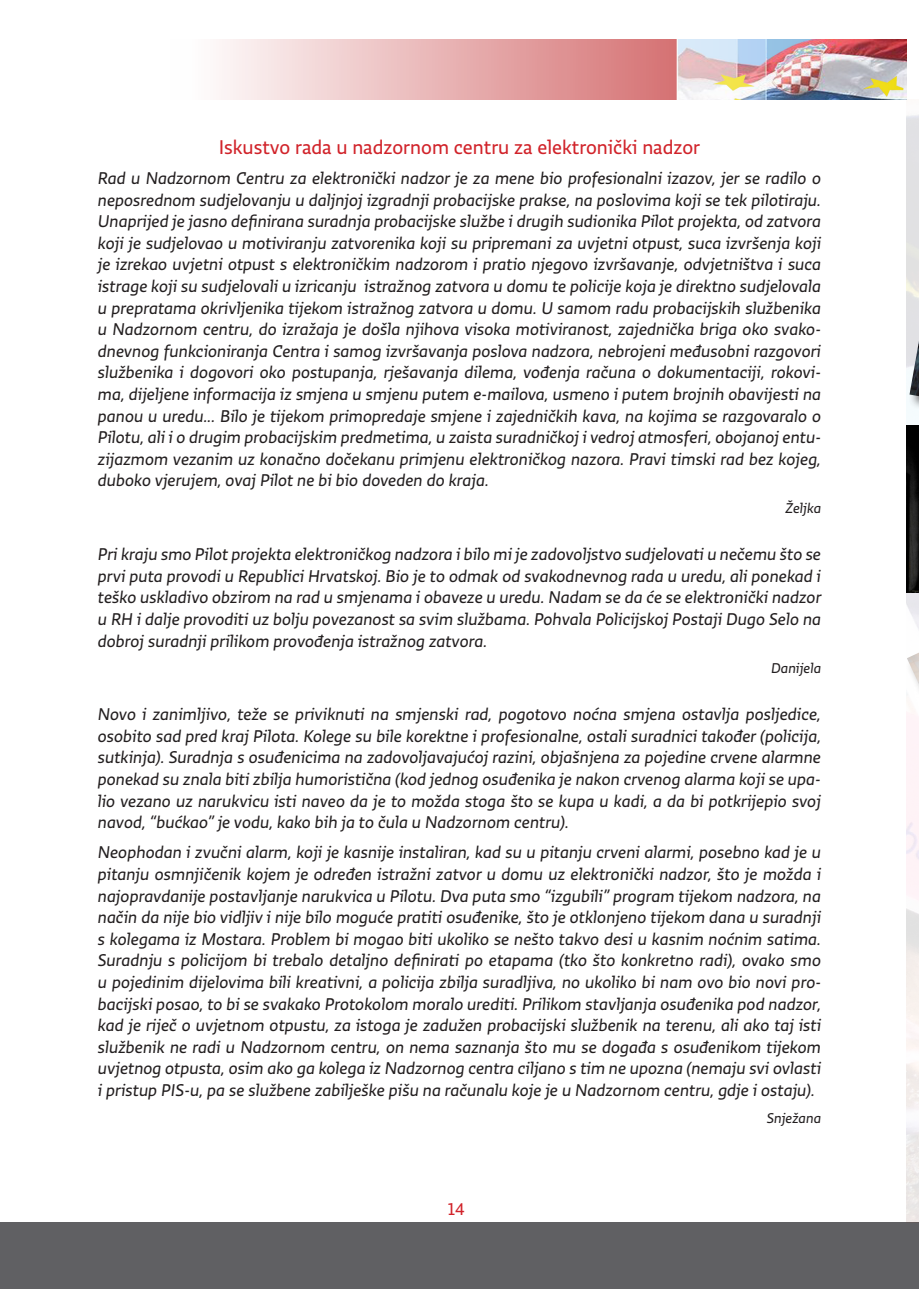
<style>
.page{position:relative;width:919px;height:1289px;background:#fff}
.page>*{position:absolute;margin:0;border:0;box-sizing:border-box;transform-origin:0 0}
.t1{font:21px "Vlada RH Sans";color:#d1232a}
.t2{font:italic 18px/21.6px "Vlada RH Sans";color:#231f20;text-align:justify}
.t3{font:18px "Vlada RH Sans";color:#d1232a}
.t4{font:italic 15px "Vlada RH Sans";color:#231f20}
</style>
<div class="page">
<img style="left:221px;top:39px;width:685px;height:60px">
<div style="left:0;top:1222px;width:918px;height:66px;background:#606063"></div>
<div style="left:905px;top:564px;width:13px;height:257px;background:#231f20;opacity:.63"></div>
<img style="left:906px;top:636px;width:12px;height:150px">
<div style="left:908px;top:127px;width:10px;height:314px;background:#231f20;opacity:.63"></div>
<img style="left:909px;top:341px;width:9px;height:55px">
<img style="left:906px;top:425px;width:12px;height:167px">
<p class="t1" style="left:219px;top:135px;width:483px">Iskustvo rada u nadzornom centru za elektronički nadzor</p>
<p class="t2" style="left:98px;top:167px;width:724px">Rad u Nadzornom Centru za elektronički nadzor je za mene bio profesionalni izazov, jer se radilo o neposrednom sudjelovanju u daljnjoj izgradnji probacijske prakse, na poslovima koji se tek pilotiraju.<br>Unaprijed je jasno definirana suradnja probacijske službe i drugih sudionika Pilot projekta, od zatvora koji je sudjelovao u motiviranju zatvorenika koji su pripremani za uvjetni otpust, suca izvršenja koji je izrekao uvjetni otpust s elektroničkim nadzorom i pratio njegovo izvršavanje, odvjetništva i suca istrage koji su sudjelovali u izricanju istražnog zatvora u domu te policije koja je direktno sudjelovala u prepratama okrivljenika tijekom istražnog zatvora u domu. U samom radu probacijskih službenika u Nadzornom centru, do izražaja je došla njihova visoka motiviranost, zajednička briga oko svako&shy;dnevnog funkcioniranja Centra i samog izvršavanja poslova nadzora, nebrojeni međusobni razgovori službenika i dogovori oko postupanja, rješavanja dilema, vođenja računa o dokumentaciji, rokovi&shy;ma, dijeljene informacija iz smjena u smjenu putem e-mailova, usmeno i putem brojnih obavijesti na panou u uredu... Bilo je tijekom primopredaje smjene i zajedničkih kava, na kojima se razgovaralo o Pilotu, ali i o drugim probacijskim predmetima, u zaista suradničkoj i vedroj atmosferi, obojanoj entu&shy;zijazmom vezanim uz konačno dočekanu primjenu elektroničkog nazora. Pravi timski rad bez kojeg, duboko vjerujem, ovaj Pilot ne bi bio doveden do kraja.</p>
<p class="t4" style="left:785px;top:499px;width:37px">Željka</p>
<p class="t2" style="left:98px;top:543px;width:725px">Pri kraju smo Pilot projekta elektroničkog nadzora i bilo mi je zadovoljstvo sudjelovati u nečemu što se prvi puta provodi u Republici Hrvatskoj. Bio je to odmak od svakodnevnog rada u uredu, ali ponekad i teško uskladivo obzirom na rad u smjenama i obaveze u uredu. Nadam se da će se elektronički nadzor u RH i dalje provoditi uz bolju povezanost sa svim službama. Pohvala Policijskoj Postaji Dugo Selo na dobroj suradnji prilikom provođenja istražnog zatvora.</p>
<p class="t4" style="left:771px;top:659px;width:52px">Danijela</p>
<p class="t2" style="left:98px;top:703px;width:724px">Novo i zanimljivo, teže se priviknuti na smjenski rad, pogotovo noćna smjena ostavlja posljedice, osobito sad pred kraj Pilota. Kolege su bile korektne i profesionalne, ostali suradnici također (policija, sutkinja). Suradnja s osuđenicima na zadovoljavajućoj razini, objašnjena za pojedine crvene alarmne ponekad su znala biti zbilja humoristična (kod jednog osuđenika je nakon crvenog alarma koji se upa&shy;lio vezano uz narukvicu isti naveo da je to možda stoga što se kupa u kadi, a da bi potkrijepio svoj navod, “bućkao” je vodu, kako bih ja to čula u Nadzornom centru).</p>
<p class="t2" style="left:98px;top:841px;width:724px">Neophodan i zvučni alarm, koji je kasnije instaliran, kad su u pitanju crveni alarmi, posebno kad je u pitanju osmnjičenik kojem je određen istražni zatvor u domu uz elektronički nadzor, što je možda i najopravdanije postavljanje narukvica u Pilotu. Dva puta smo “izgubili” program tijekom nadzora, na način da nije bio vidljiv i nije bilo moguće pratiti osuđenike, što je otklonjeno tijekom dana u suradnji s kolegama iz Mostara. Problem bi mogao biti ukoliko se nešto takvo desi u kasnim noćnim satima.<br>Suradnju s policijom bi trebalo detaljno definirati po etapama (tko što konkretno radi), ovako smo u pojedinim dijelovima bili kreativni, a policija zbilja suradljiva, no ukoliko bi nam ovo bio novi pro&shy;bacijski posao, to bi se svakako Protokolom moralo urediti. Prilikom stavljanja osuđenika pod nadzor, kad je riječ o uvjetnom otpustu, za istoga je zadužen probacijski službenik na terenu, ali ako taj isti službenik ne radi u Nadzornom centru, on nema saznanja što mu se događa s osuđenikom tijekom uvjetnog otpusta, osim ako ga kolega iz Nadzornog centra ciljano s tim ne upozna (nemaju svi ovlasti i pristup PIS-u, pa se službene zabilješke pišu na računalu koje je u Nadzornom centru, gdje i ostaju).</p>
<p class="t4" style="left:766px;top:1109px;width:56px">Snježana</p>
<p class="t3" style="left:448px;top:1198px;width:18px">14</p>
</div>
